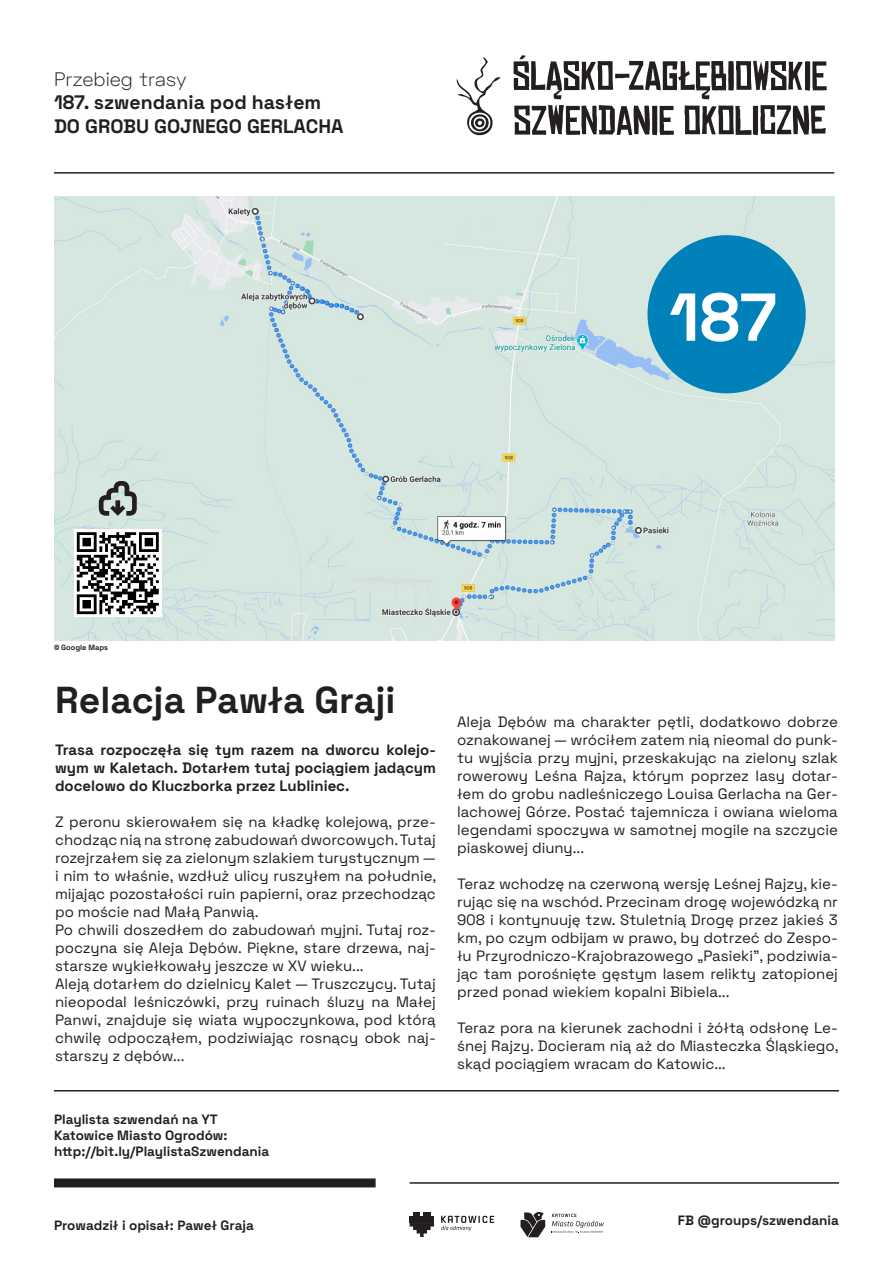
<style>
.page{position:relative;width:893px;height:1263px;background:#fff}
.page>*{position:absolute;margin:0;border:0;box-sizing:border-box;transform-origin:0 0}
.t1{font:700 67.5px "Space Grotesk";color:#fff}
.t2{font:700 37.5px "Space Grotesk";color:#231f20}
.t3{font:700 19.5px "Space Grotesk";color:#231f20}
.t4{font:300 19.5px "Space Grotesk";color:#231f20}
.t5{font:15px/18px "Space Grotesk";color:#231f20;text-align:justify}
.t6{font:700 15px/18px "Space Grotesk";color:#231f20;text-align:justify}
.t7{font:700 13.5px "Space Grotesk";color:#231f20}
.t8{font:700 7.5px "Space Grotesk";color:#231f20}
</style>
<div class="page">
<svg style="left:514px;top:105px;width:312px;height:30px"></svg>
<svg style="left:514px;top:55px;width:313px;height:44px"></svg>
<img style="left:54px;top:197px;width:780px;height:443px">
<svg style="left:456px;top:57px;width:44px;height:79px"></svg>
<svg style="left:99px;top:481px;width:38px;height:35px"></svg>
<svg style="left:552px;top:1214px;width:51px;height:19px"></svg>
<svg style="left:520px;top:1212px;width:25px;height:25px"></svg>
<svg style="left:410px;top:1212px;width:24px;height:25px"></svg>
<svg style="left:441px;top:1216px;width:53px;height:15px"></svg>
<hr style="left:54px;top:1090px;width:785px;height:1px;background:#231f20">
<hr style="left:410px;top:1182px;width:429px;height:2px;background:#231f20">
<div style="left:54px;top:1178px;width:322px;height:9px;background:#231f20"></div>
<hr style="left:54px;top:172px;width:780px;height:2px;background:#231f20">
<div style="left:647px;top:235px;width:159px;height:158px;background:#0081ba;border-radius:50%"></div>
<svg style="left:74px;top:529px;width:88px;height:88px"></svg>
<svg style="left:77px;top:532px;width:82px;height:82px"></svg>
<p class="t4" style="left:54px;top:66px;width:134px">Przebieg trasy</p>
<p class="t3" style="left:54px;top:87px;width:269px">187. szwendania pod hasłem</p>
<p class="t3" style="left:54px;top:111px;width:291px">DO GROBU GOJNEGO GERLACHA</p>
<p class="t1" style="left:669px;top:264px;width:109px">187</p>
<p class="t8" style="left:54px;top:642px;width:56px">© Google Maps</p>
<p class="t2" style="left:55px;top:671px;width:342px">Relacja Pawła Graji</p>
<p class="t6" style="left:55px;top:739px;width:382px">Trasa rozpoczęła się tym razem na dworcu kolejo&shy;wym w Kaletach. Dotarłem tutaj pociągiem jadącym docelowo do Kluczborka przez Lubliniec.</p>
<p class="t5" style="left:55px;top:812px;width:383px">Z peronu skierowałem się na kładkę kolejową, prze&shy;chodząc nią na stronę zabudowań dworcowych. Tutaj rozejrzałem się za zielonym szlakiem turystycznym — i nim to właśnie, wzdłuż ulicy ruszyłem na południe, mijając pozostałości ruin papierni, oraz przechodząc po moście nad Małą Panwią.</p>
<p class="t5" style="left:55px;top:920px;width:382px">Po chwili doszedłem do zabudowań myjni. Tutaj roz&shy;poczyna się Aleja Dębów. Piękne, stare drzewa, naj&shy;starsze wykiełkowały jeszcze w XV wieku...</p>
<p class="t5" style="left:55px;top:974px;width:382px">Aleją dotarłem do dzielnicy Kalet — Truszczycy. Tutaj nieopodal leśniczówki, przy ruinach śluzy na Małej Panwi, znajduje się wiata wypoczynkowa, pod którą chwilę odpocząłem, podziwiając rosnący obok naj&shy;starszy z dębów...</p>
<p class="t7" style="left:54px;top:1108px;width:165px">Playlista szwendań na YT</p>
<p class="t7" style="left:54px;top:1124px;width:175px">Katowice Miasto Ogrodów:</p>
<p class="t7" style="left:54px;top:1140px;width:217px">http://bit.ly/PlaylistaSzwendania</p>
<p class="t5" style="left:457px;top:712px;width:382px">Aleja Dębów ma charakter pętli, dodatkowo dobrze oznakowanej — wróciłem zatem nią nieomal do punk&shy;tu wyjścia przy myjni, przeskakując na zielony szlak rowerowy Leśna Rajza, którym poprzez lasy dotar&shy;łem do grobu nadleśniczego Louisa Gerlacha na Ger&shy;lachowej Górze. Postać tajemnicza i owiana wieloma legendami spoczywa w samotnej mogile na szczycie piaskowej diuny...</p>
<p class="t5" style="left:457px;top:874px;width:382px">Teraz wchodzę na czerwoną wersję Leśnej Rajzy, kie&shy;rując się na wschód. Przecinam drogę wojewódzką nr 908 i kontynuuję tzw. Stuletnią Drogę przez jakieś 3 km, po czym odbijam w prawo, by dotrzeć do Zespo&shy;łu Przyrodniczo-Krajobrazowego „Pasieki”, podziwia&shy;jąc tam porośnięte gęstym lasem relikty zatopionej przed ponad wiekiem kopalni Bibiela...</p>
<p class="t5" style="left:457px;top:1018px;width:383px">Teraz pora na kierunek zachodni i żółtą odsłonę Le&shy;śnej Rajzy. Docieram nią aż do Miasteczka Śląskiego, skąd pociągiem wracam do Katowic...</p>
<p class="t7" style="left:54px;top:1214px;width:201px">Prowadził i opisał: Paweł Graja</p>
<p class="t7" style="left:678px;top:1210px;width:163px">FB @groups/szwendania</p>
</div>
